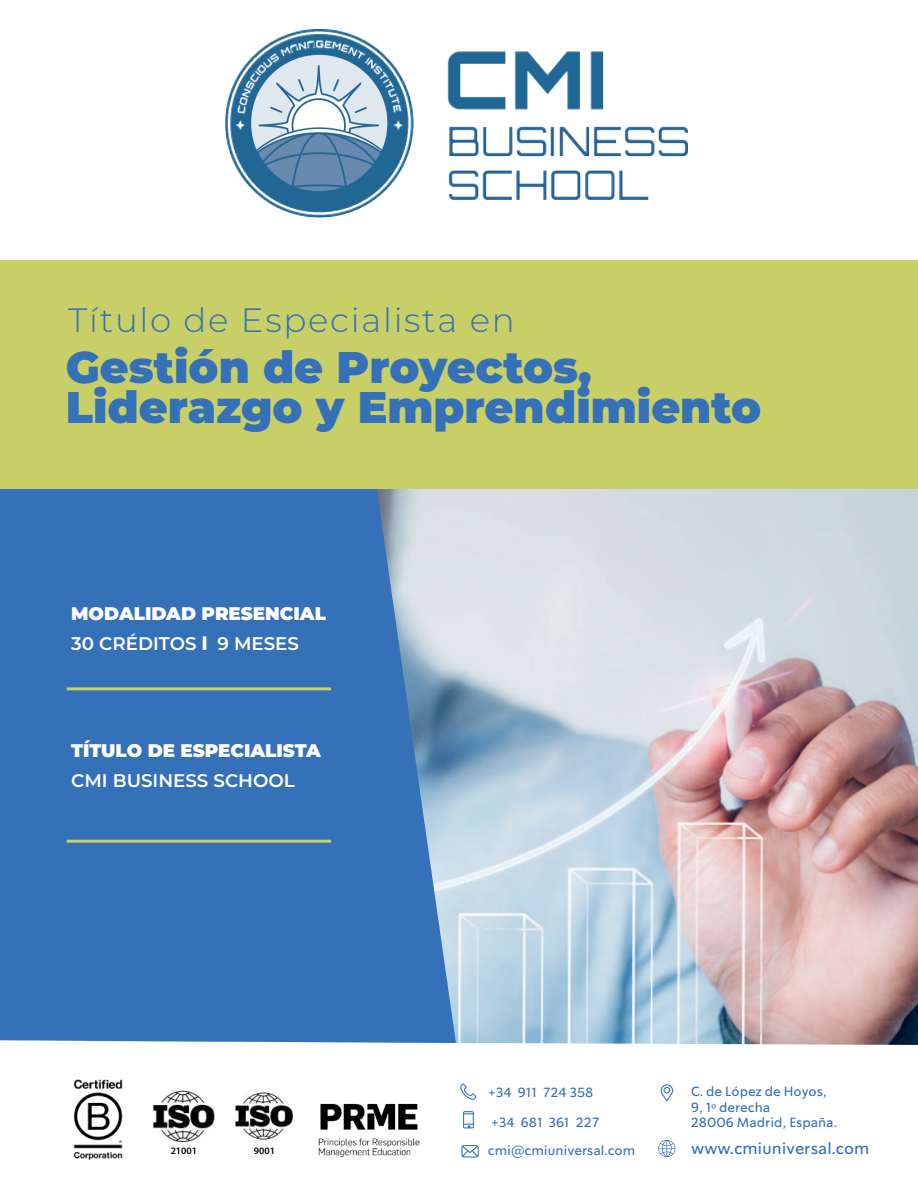
<style>
.page{position:relative;width:918px;height:1188px;background:#fff}
.page>*{position:absolute;margin:0;border:0;box-sizing:border-box;transform-origin:0 0}
.t1{font:900 44.25px/40.3px "Montserrat";color:#3571b8}
.t2{font:300 33.75px "Montserrat";letter-spacing:.05em;color:#3571b8}
.t3{font:900 18.3px/29.8px "Montserrat";color:#fff}
.t4{font:600 18.3px "Montserrat";color:#fff}
.t5{font:16.05px "So Do Sans";color:#3571b8}
.t6{font:13.05px/15.3px "So Do Sans";color:#3571b8}
.t7{font:600 9.9px "Myriad Pro";color:#000001}
.s1{font-weight:600}
.s2{font-weight:800}
.s3{font-family:"Myriad Pro"}
</style>
<div class="page">
<img style="left:456px;top:489px;width:462px;height:556px">
<svg style="left:661px;top:1084px;width:12px;height:18px"></svg>
<svg style="left:463px;top:1111px;width:11px;height:17px"></svg>
<svg style="left:460px;top:1084px;width:17px;height:16px"></svg>
<svg style="left:461px;top:1145px;width:18px;height:13px"></svg>
<svg style="left:658px;top:1140px;width:17px;height:17px"></svg>
<img style="left:73px;top:1079px;width:50px;height:81px">
<img style="left:325px;top:1103px;width:95px;height:55px">
<svg style="left:0;top:489px;width:456px;height:554px;fill:#3571b8"></svg>
<hr style="left:67px;top:840px;width:264px;height:3px;background:#c8cf66">
<hr style="left:67px;top:687px;width:264px;height:3px;background:#c8cf66">
<img style="left:152px;top:1090px;width:52px;height:53px">
<img style="left:204px;top:1092px;width:121px;height:64px">
<div style="left:162px;top:1143px;width:121px;height:14px;background:#fff"></div>
<div style="left:0;top:260px;width:918px;height:229px;background:#c8cf66"></div>
<img style="left:225px;top:28px;width:463px;height:190px">
<h2 class="t2" style="left:68px;top:297px;width:448px">Título de Especialista en</h2>
<h1 class="t1" style="left:66px;top:344px;width:697px">Gestión de Proyectos,<br>Liderazgo y Emprendimiento</h1>
<h3 class="t3" style="left:71px;top:597px;width:256px">MODALIDAD PRESENCIAL<br><span class="s1">30 CRÉDITOS</span> <span class="s2">l</span> <span class="s1">9 MESES</span></h3>
<h3 class="t3" style="left:71px;top:735px;width:251px">TÍTULO DE ESPECIALISTA</h3>
<h3 class="t4" style="left:71px;top:768px;width:225px">CMI BUSINESS SCHOOL</h3>
<p class="t7" style="left:171px;top:1145px;width:28px">21001</p>
<p class="t7" style="left:254px;top:1144px;width:23px">9001</p>
<p class="t6" style="left:488px;top:1085px;width:107px">+34 911 724 358</p>
<p class="t6" style="left:488px;top:1108px;width:149px;line-height:27.9px">+34 681 361 227 cmi@cmiuniversal.com</p>
<p class="t6" style="left:691px;top:1084px;width:148px">C. de López de Hoyos,<br>9, 1<span class="s3">º</span> derecha<br>28006 Madrid, España.</p>
<p class="t5" style="left:691px;top:1139px;width:180px">www.cmiuniversal.com</p>
</div>
